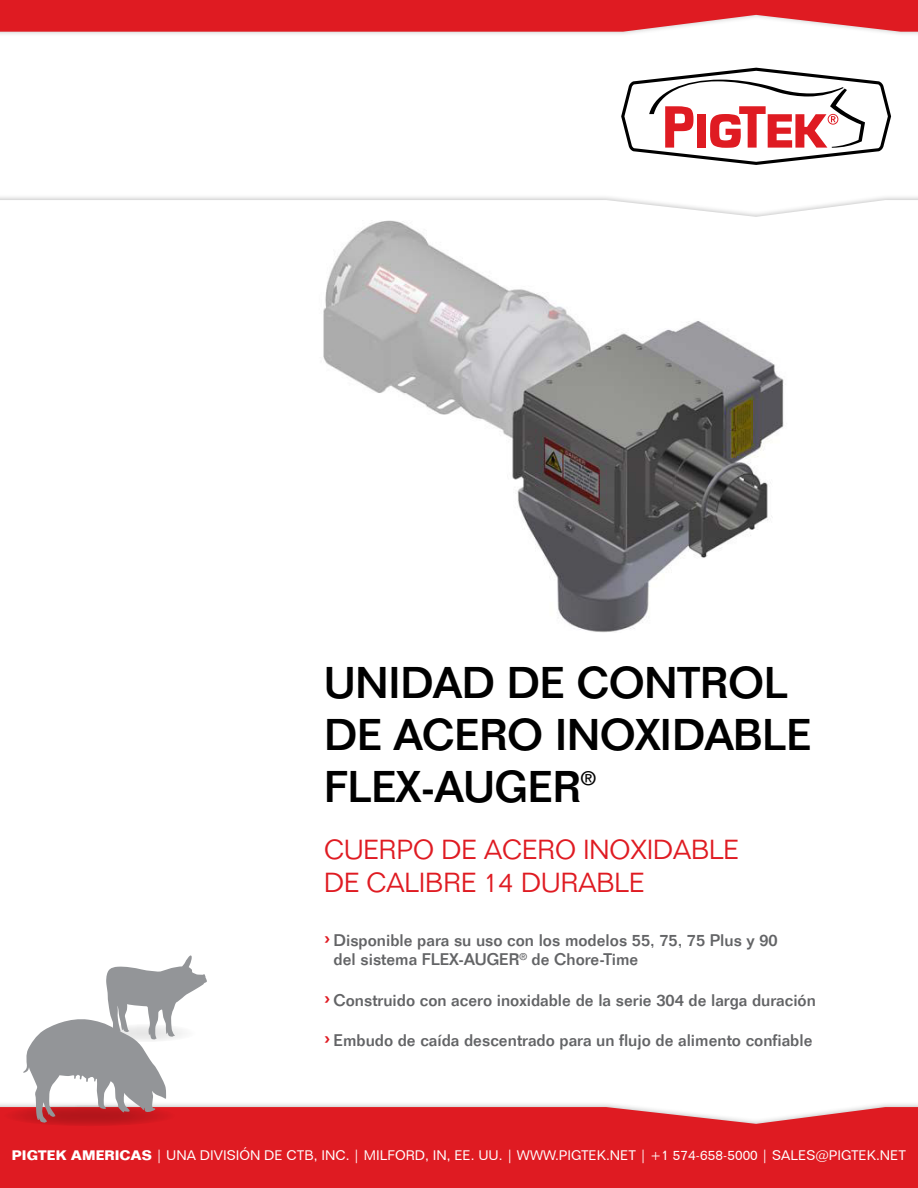
<style>
.page{position:relative;width:918px;height:1188px;background:#fff}
.page>*{position:absolute;margin:0;border:0;box-sizing:border-box;transform-origin:0 0}
.t1{font:500 43.5px/52.2px "Folio Std";color:#000}
.t2{font:500 28.2px "Folio Std";color:#df1b22;scale:.8 1}
.t3{font:300 27px/32.4px "Folio Std";color:#df1b22}
.t4{font:500 19.05px "Folio Std";color:#000}
.t5{font:500 16.5px/19.8px "Folio Std";color:#636466}
.t6{font:13.5px "Folio BT";color:#fff}
.s1{font-size:28.2px;color:#df1b22}
.s2{font-family:"Folio Std";font-weight:700}
</style>
<div class="page">
<div style="left:0;top:1102px;width:918px;height:86px;background:#000;opacity:.25"></div>
<div style="left:0;top:1107px;width:918px;height:81px;background:#df1b22"></div>
<div style="left:3px;top:1105px;width:173px;height:21px;background:#d21920;border-radius:50%"></div>
<svg style="left:22px;top:955px;width:185px;height:168px"></svg>
<div style="left:0;top:0;width:918px;height:38px;background:#000;opacity:.25"></div>
<svg style="left:0;top:0;width:918px;height:32px"></svg>
<svg style="left:621px;top:68px;width:270px;height:97px"></svg>
<img style="left:323px;top:220px;width:461px;height:413px">
<h1 class="t1" style="left:324px;top:660px;width:489px">UNIDAD DE CONTROL<br>DE ACERO INOXIDABLE<br>FLEX-AUGER</h1>
<p class="t4" style="left:581px;top:771px;width:17px">®</p>
<h3 class="t3" style="left:324px;top:836px;width:416px">CUERPO DE ACERO INOXIDABLE<br>DE CALIBRE 14 DURABLE</h3>
<h2 class="t2" style="left:324px;top:925px;width:9px">›</h2>
<p class="t5" style="left:334px;top:931px;width:446px">Disponible para su uso con los modelos 55, 75, 75 Plus y 90 del sistema FLEX-AUGER<sup>®</sup> de Chore-Time</p>
<p class="t5" style="left:324px;top:992px;width:494px"><span class="s1">›</span> Construido con acero inoxidable de la serie 304 de larga duración</p>
<p class="t5" style="left:324px;top:1032px;width:490px"><span class="s1">›</span> Embudo de caída descentrado para un flujo de alimento confiable</p>
<p class="t6" style="left:12px;top:1150px;width:896px"><span class="s2">PIGTEK AMERICAS</span> | UNA DIVISIÓN DE CTB, INC. | MILFORD, IN, EE. UU. | WWW.PIGTEK.NET | +1 574-658-5000 | SALES@PIGTEK.NET</p>
</div>
